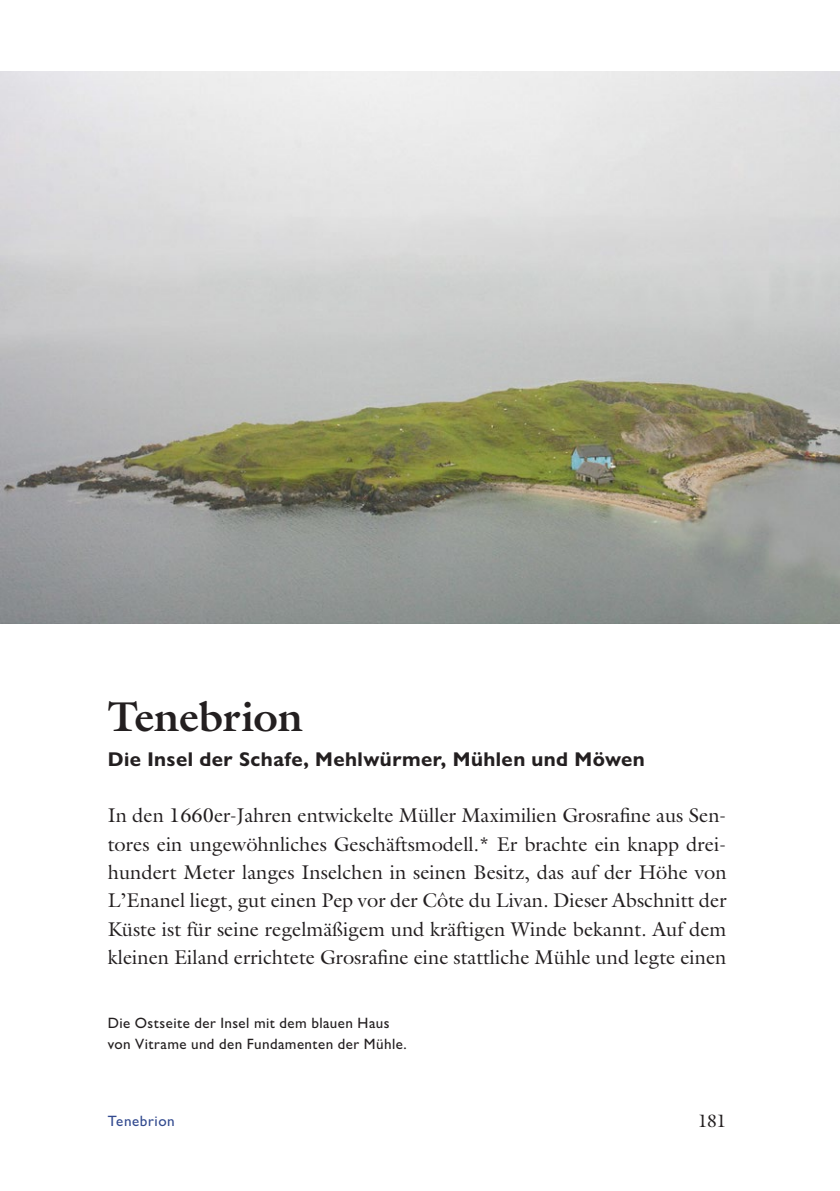
<style>
.page{position:relative;width:840px;height:1191px;background:#fff}
.page>*{position:absolute;margin:0;border:0;box-sizing:border-box;transform-origin:0 0}
.Titel{font:700 42px "Galliard Pro";letter-spacing:-.01em;color:#231f20}
.Lauftext_stumpf{font:20px/28.4px "Galliard Pro";color:#231f20;text-align:justify}
.Unterzeile{font:700 20px "Gill Sans Nova";letter-spacing:.025em;color:#231f20}
.t1{font:18px "Galliard Pro";color:#231f20}
.Bildlegende{font:500 15px/21.2px "Gill Sans Nova";letter-spacing:.03em;color:#231f20}
.t2{font:500 15px "Gill Sans Nova";letter-spacing:.04em;color:#324a8f}
</style>
<div class="page">
<img style="left:0;top:71px;width:839px;height:553px">
<p class="Titel" style="left:108px;top:689px;width:196px">Tenebrion</p>
<p class="Unterzeile" style="left:108px;top:746px;width:538px">Die Insel der Schafe, Mehlwürmer, Mühlen und Möwen</p>
<p class="Lauftext_stumpf" style="left:108px;top:801px;width:620px">In den 1660er-Jahren entwickelte Müller Maximilien Grosrafine aus Sen&shy;tores ein ungewöhnliches Geschäftsmodell.* Er brachte ein knapp drei&shy;hundert Meter langes Inselchen in seinen Besitz, das auf der Höhe von L’Enanel liegt, gut einen Pep vor der Côte du Livan. Dieser Abschnitt der Küste ist für seine regelmäßigem und kräftigen Winde bekannt. Auf dem kleinen Eiland errichtete Grosrafine eine stattliche Mühle und legte einen</p>
<p class="Bildlegende" style="left:108px;top:1012px;width:300px">Die Ostseite der Insel mit dem blauen Haus von Vitrame und den Fundamenten der Mühle.</p>
<p class="t2" style="left:108px;top:1111px;width:68px">Tenebrion</p>
<p class="t1" style="left:697px;top:1108px;width:30px">181</p>
</div>
